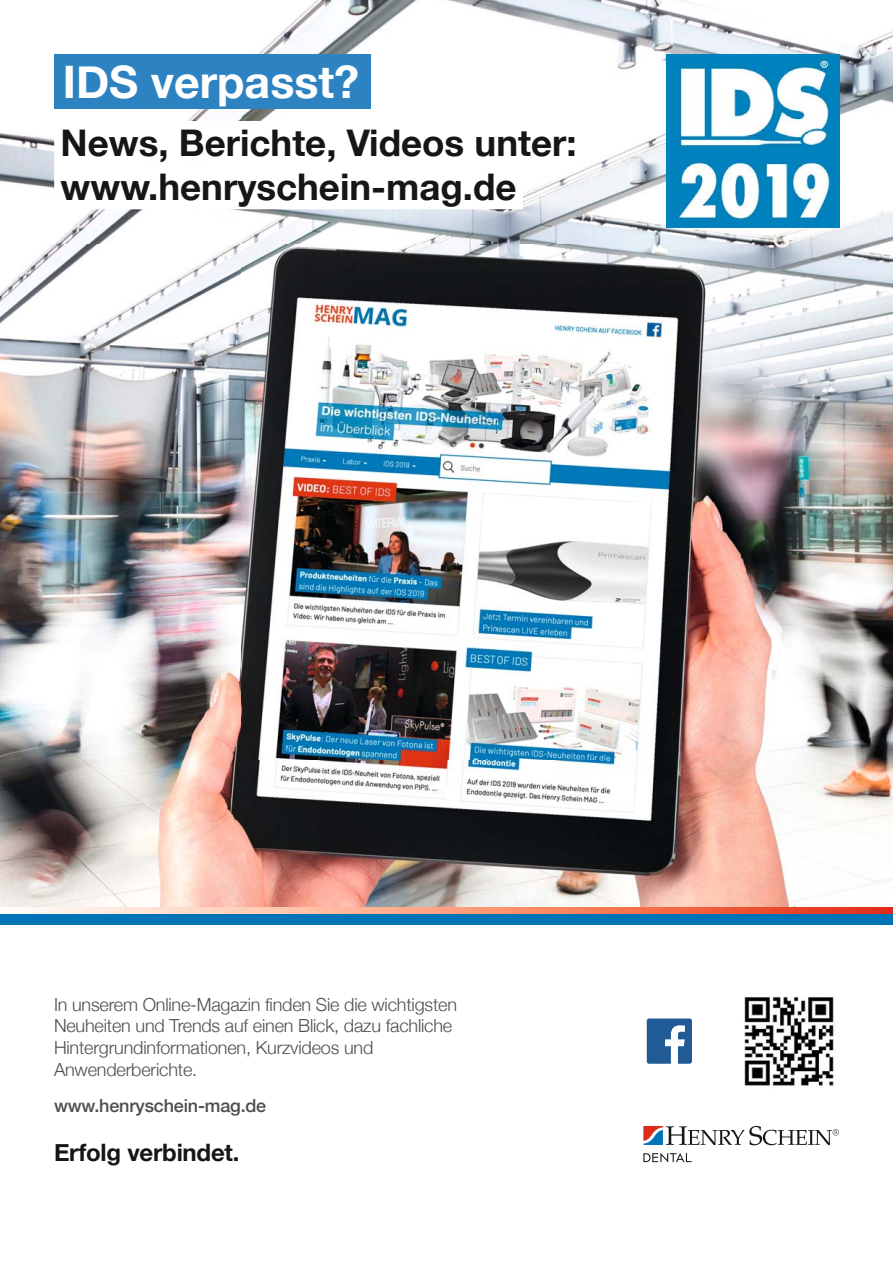
<style>
.page{position:relative;width:893px;height:1263px;background:#fff}
.page>*{position:absolute;margin:0;border:0;box-sizing:border-box;transform-origin:0 0}
.t1{font:700 44.85px "Helvetica Neue";color:#fff}
.t2{font:700 36.75px/44.1px "Helvetica Neue";color:#161616}
.t3{font:700 24px "Helvetica Neue";letter-spacing:-.01em;color:#161616}
.t4{font:300 18px/21.6px "Helvetica Neue";letter-spacing:-.01em;color:#4e4e4d}
.t5{font:500 18px "Helvetica Neue";letter-spacing:-.01em;color:#4e4e4d}
</style>
<div class="page">
<img style="left:0;top:0;width:893px;height:907px">
<div style="left:0;top:914px;width:893px;height:10px;background:#0074b7"></div>
<svg style="left:31px;top:907px;width:862px;height:7px;background:#f8987e"></svg>
<svg style="left:643px;top:1126px;width:196px;height:19px"></svg>
<svg style="left:643px;top:1153px;width:49px;height:9px"></svg>
<svg style="left:647px;top:1018px;width:45px;height:46px"></svg>
<img style="left:666px;top:54px;width:174px;height:173px">
<img style="left:744px;top:996px;width:90px;height:91px">
<div style="left:54px;top:121px;width:529px;height:44px;background:#fff"></div>
<div style="left:54px;top:165px;width:469px;height:44px;background:#fff"></div>
<div style="left:54px;top:54px;width:316px;height:54px;background:#2d83c1"></div>
<h1 class="t1" style="left:63px;top:65px;width:298px">IDS verpasst?</h1>
<h2 class="t2" style="left:61px;top:124px;width:517px">News, Berichte, Videos unter: www.henryschein-mag.de</h2>
<p class="t4" style="left:54px;top:995px;width:405px">In unserem Online-Magazin finden Sie die wichtigsten Neuheiten und Trends auf einen Blick, dazu fachliche Hintergrundinformationen, Kurzvideos und Anwenderberichte.</p>
<p class="t5" style="left:54px;top:1099px;width:214px">www.henryschein-mag.de</p>
<h3 class="t3" style="left:54px;top:1144px;width:187px">Erfolg verbindet.</h3>
</div>
